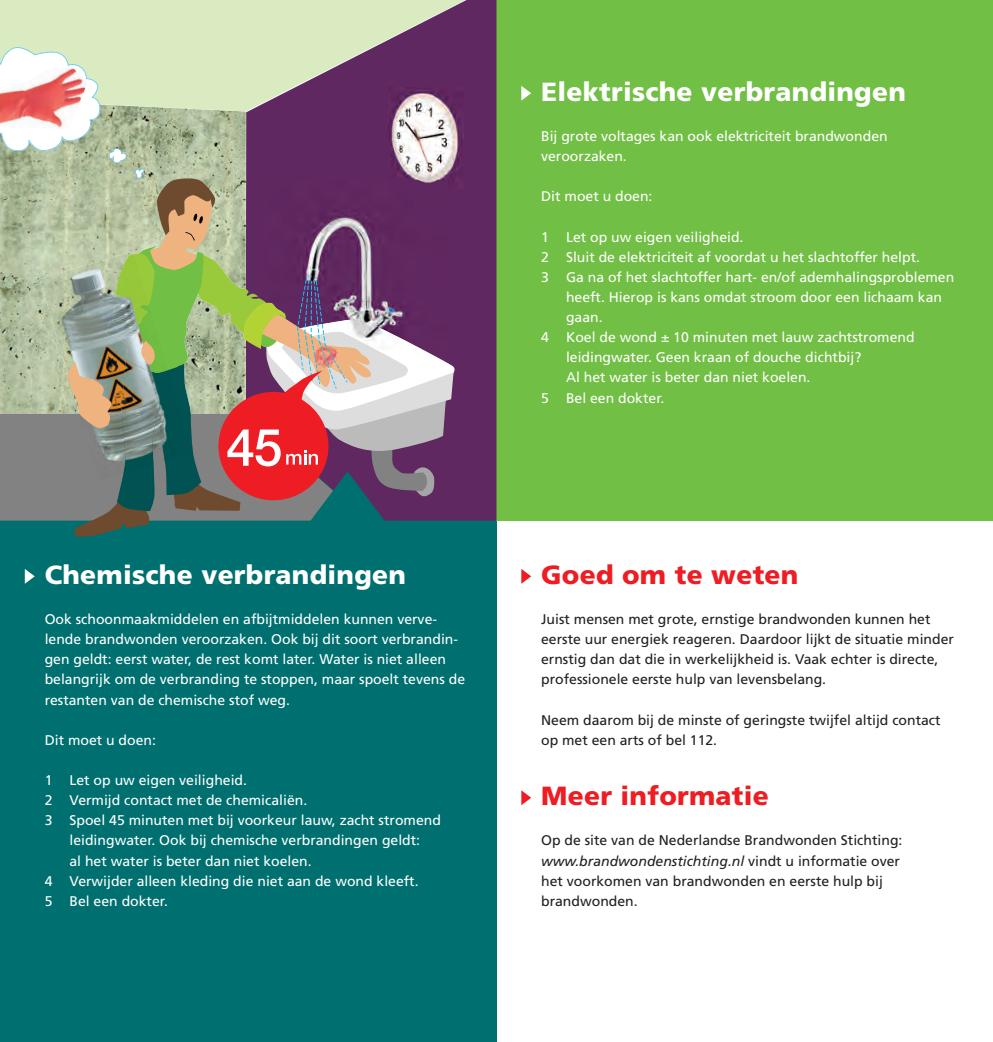
<style>
.page{position:relative;width:993px;height:1042px;background:#fff}
.page>*{position:absolute;margin:0;border:0;box-sizing:border-box;transform-origin:0 0}
.brandweer_tussenkopj{font:900 26.25px "Frutiger LT Std";letter-spacing:.01em;color:#fff}
.brandweer_tussenkopj-2{font:900 26.25px "Frutiger LT Std";letter-spacing:.01em;color:#ee1d23}
.brandweer_tekst{font:14px/20.1px "Frutiger LT Std";color:#fff}
.brandweer_tekst-2{font:14px/20.1px "Frutiger LT Std";color:#231f20}
.s1{font-style:italic}
</style>
<div class="page">
<div style="left:0;top:451px;width:496px;height:591px;background:#006f6f"></div>
<div style="left:496px;top:0;width:496px;height:521px;background:#71bf44"></div>
<div style="left:457px;top:0;width:39px;height:520px;background:#5f2860"></div>
<svg style="left:0;top:0;width:465px;height:111px;background:#cdd6b7"></svg>
<img style="left:457px;top:87px;width:6px;height:102px">
<svg style="left:0;top:44px;width:457px;height:492px;background:#968a86"></svg>
<svg style="left:25px;top:569px;width:10px;height:15px"></svg>
<svg style="left:521px;top:569px;width:10px;height:15px"></svg>
<svg style="left:521px;top:790px;width:10px;height:15px"></svg>
<svg style="left:521px;top:86px;width:10px;height:15px"></svg>
<h1 class="brandweer_tussenkopj" style="left:45px;top:559px;width:363px">Chemische verbrandingen</h1>
<h1 class="brandweer_tekst" style="left:45px;top:609px;width:422px">Ook schoonmaakmiddelen en afbijtmiddelen kunnen verve&shy;lende brandwonden veroorzaken. Ook bij dit soort verbrandin&shy;gen geldt: eerst water, de rest komt later. Water is niet alleen belangrijk om de verbranding te stoppen, maar spoelt tevens de restanten van de chemische stof weg.</h1>
<h1 class="brandweer_tekst" style="left:45px;top:730px;width:113px">Dit moet u doen:</h1>
<h1 class="brandweer_tekst" style="left:45px;top:770px;width:204px">1 Let op uw eigen veiligheid.</h1>
<h1 class="brandweer_tekst" style="left:45px;top:790px;width:264px">2 Vermijd contact met de chemicaliën.</h1>
<h1 class="brandweer_tekst" style="left:69px;top:810px;width:373px;text-indent:-25px">3 Spoel 45 minuten met bij voorkeur lauw, zacht stromend leidingwater. Ook bij chemische verbrandingen geldt:<br>al het water is beter dan niet koelen.</h1>
<h1 class="brandweer_tekst" style="left:45px;top:871px;width:375px">4 Verwijder alleen kleding die niet aan de wond kleeft.</h1>
<h1 class="brandweer_tekst" style="left:45px;top:891px;width:125px">5 Bel een dokter.</h1>
<h1 class="brandweer_tussenkopj" style="left:541px;top:76px;width:366px">Elektrische verbrandingen</h1>
<h1 class="brandweer_tekst" style="left:541px;top:126px;width:348px">Bij grote voltages kan ook elektriciteit brandwonden veroorzaken.</h1>
<h1 class="brandweer_tekst" style="left:541px;top:186px;width:113px">Dit moet u doen:</h1>
<h1 class="brandweer_tekst" style="left:541px;top:227px;width:204px">1 Let op uw eigen veiligheid.</h1>
<h1 class="brandweer_tekst" style="left:541px;top:247px;width:380px">2 Sluit de elektriciteit af voordat u het slachtoffer helpt.</h1>
<h1 class="brandweer_tekst" style="left:566px;top:267px;width:389px;text-indent:-25px">3 Ga na of het slachtoffer hart- en/of ademhalingsproblemen heeft. Hierop is kans omdat stroom door een lichaam kan gaan.</h1>
<h1 class="brandweer_tekst" style="left:566px;top:327px;width:350px;text-indent:-25px">4 Koel de wond ± 10 minuten met lauw zachtstromend leidingwater. Geen kraan of douche dichtbij?<br>Al het water is beter dan niet koelen.</h1>
<h1 class="brandweer_tekst" style="left:541px;top:388px;width:125px">5 Bel een dokter.</h1>
<h1 class="brandweer_tussenkopj-2" style="left:541px;top:559px;width:259px">Goed om te weten</h1>
<h1 class="brandweer_tekst-2" style="left:541px;top:609px;width:414px">Juist mensen met grote, ernstige brandwonden kunnen het eerste uur energiek reageren. Daardoor lijkt de situatie minder ernstig dan dat die in werkelijkheid is. Vaak echter is directe, professionele eerste hulp van levensbelang.</h1>
<h1 class="brandweer_tekst-2" style="left:541px;top:710px;width:401px">Neem daarom bij de minste of geringste twijfel altijd contact op met een arts of bel 112.</h1>
<h1 class="brandweer_tussenkopj-2" style="left:541px;top:780px;width:229px">Meer informatie</h1>
<h1 class="brandweer_tekst-2" style="left:541px;top:830px;width:362px">Op de site van de Nederlandse Brandwonden Stichting: <span class="s1">www.brandwondenstichting.nl</span> vindt u informatie over het voorkomen van brandwonden en eerste hulp bij</h1>
<h1 class="brandweer_tekst-2" style="left:541px;top:891px;width:98px">brandwonden.</h1>
</div>
